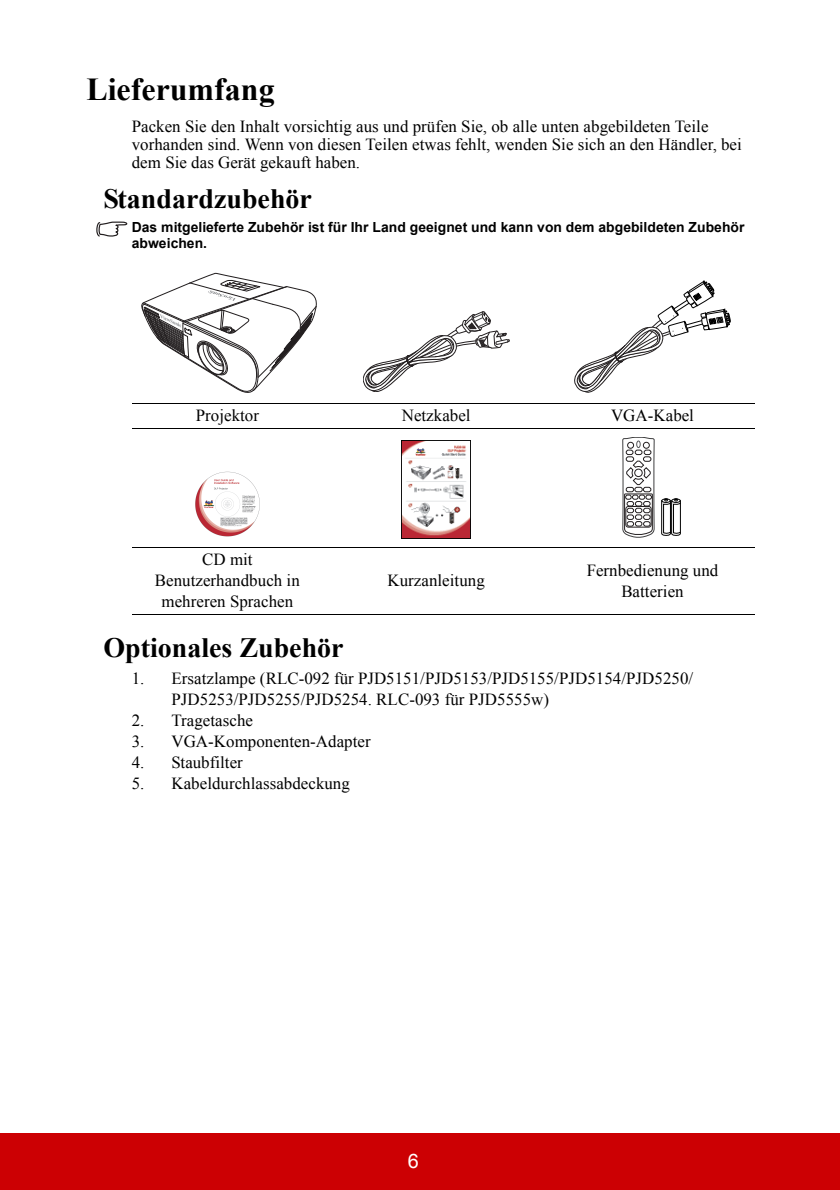
<style>
.page{position:relative;width:840px;height:1190px;background:#fff}
.page>*{position:absolute;margin:0;border:0;box-sizing:border-box;transform-origin:0 0}
.t1{font:700 32px "Times New Roman";color:#000}
.t2{font:700 28px "Times New Roman";color:#000}
.t3{font:20px "Arial";color:#fff}
.t4{font:17px/21px "Times New Roman";letter-spacing:.005em;color:#000}
.t5{font:700 14px/16px "Arial";color:#000}
</style>
<div class="page">
<div style="left:0;top:1133px;width:839px;height:57px;background:#cc0003"></div>
<hr style="left:132px;top:403px;width:623px;height:1px;background:#000">
<hr style="left:132px;top:428px;width:623px;height:1px;background:#000">
<hr style="left:132px;top:547px;width:623px;height:1px;background:#000">
<hr style="left:132px;top:614px;width:623px;height:1px;background:#000">
<svg style="left:96px;top:222px;width:31px;height:15px"></svg>
<svg style="left:141px;top:273px;width:176px;height:120px"></svg>
<svg style="left:363px;top:311px;width:147px;height:81px"></svg>
<svg style="left:575px;top:281px;width:155px;height:111px"></svg>
<img style="left:195px;top:471px;width:65px;height:66px">
<img style="left:402px;top:441px;width:69px;height:97px">
<svg style="left:623px;top:437px;width:31px;height:100px"></svg>
<svg style="left:661px;top:499px;width:20px;height:37px"></svg>
<h1 class="t1" style="left:86px;top:72px;width:190px">Lieferumfang</h1>
<p class="t4" style="left:132px;top:117px;width:612px;line-height:18px">Packen Sie den Inhalt vorsichtig aus und prüfen Sie, ob alle unten abgebildeten Teile vorhanden sind. Wenn von diesen Teilen etwas fehlt, wenden Sie sich an den Händler, bei dem Sie das Gerät gekauft haben.</p>
<h2 class="t2" style="left:103px;top:183px;width:210px">Standardzubehör</h2>
<p class="t5" style="left:132px;top:219px;width:614px">Das mitgelieferte Zubehör ist für Ihr Land geeignet und kann von dem abgebildeten Zubehör abweichen.</p>
<p class="t4" style="left:196px;top:404px;width:65px">Projektor</p>
<p class="t4" style="left:402px;top:404px;width:70px">Netzkabel</p>
<p class="t4" style="left:611px;top:404px;width:84px">VGA-Kabel</p>
<p class="t4" style="left:155px;top:549px;width:146px;text-align:center">CD mit<br>Benutzerhandbuch in mehreren Sprachen</p>
<p class="t4" style="left:388px;top:570px;width:99px">Kurzanleitung</p>
<p class="t4" style="left:587px;top:559px;width:133px;text-align:center">Fernbedienung und<br>Batterien</p>
<h2 class="t2" style="left:103px;top:632px;width:242px">Optionales Zubehör</h2>
<p class="t4" style="left:171px;top:668px;width:523px;text-indent:-40px">1. Ersatzlampe (RLC-092 für PJD5151/PJD5153/PJD5155/PJD5154/PJD5250/<br>PJD5253/PJD5255/PJD5254. RLC-093 für PJD5555w)</p>
<p class="t4" style="left:132px;top:710px;width:123px">2. Tragetasche</p>
<p class="t4" style="left:132px;top:731px;width:240px">3. VGA-Komponenten-Adapter</p>
<p class="t4" style="left:132px;top:752px;width:113px">4. Staubfilter</p>
<p class="t4" style="left:132px;top:773px;width:220px">5. Kabeldurchlassabdeckung</p>
<p class="t3" style="left:408px;top:1150px;width:13px">6</p>
</div>
